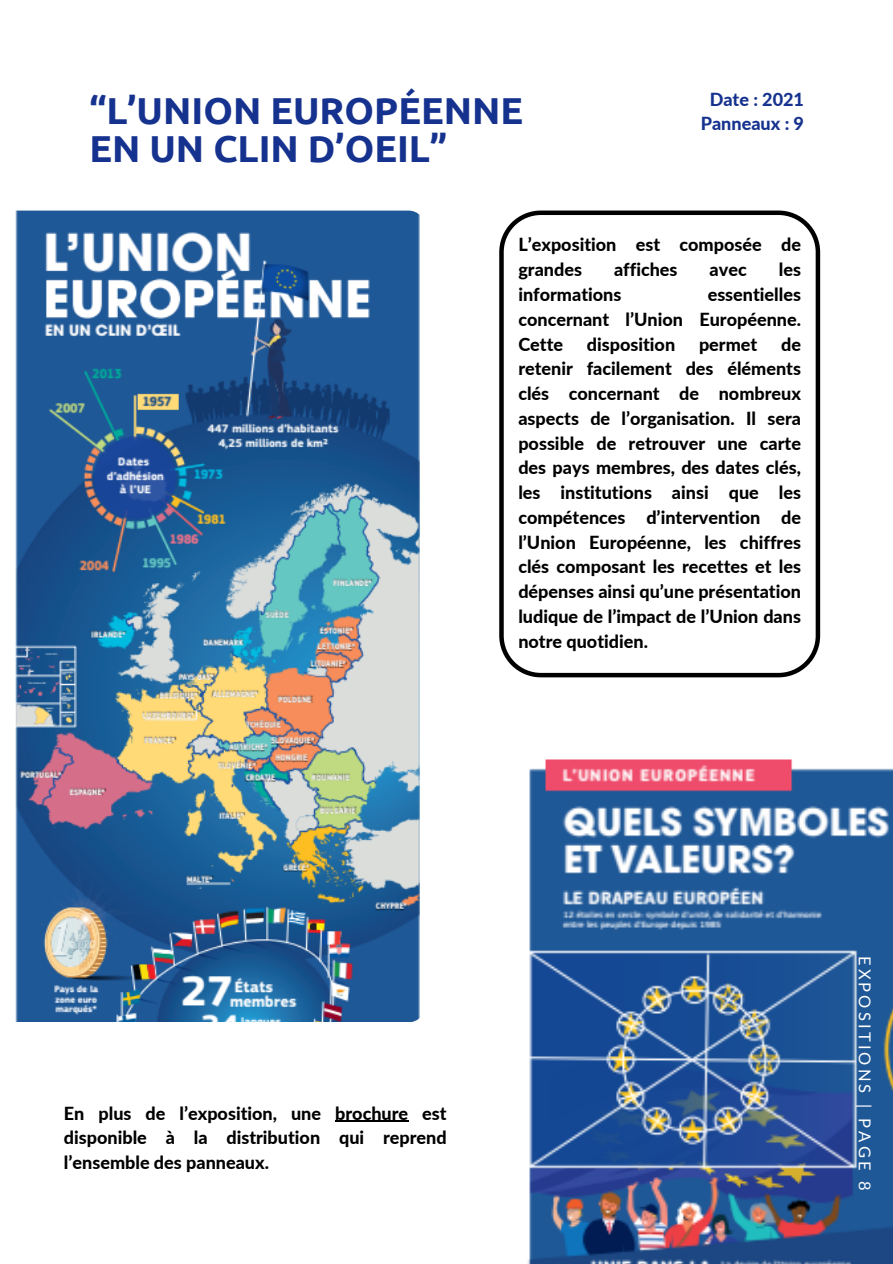
<style>
.page{position:relative;width:893px;height:1264px;background:#fff}
.page>*{position:absolute;margin:0;border:0;box-sizing:border-box;transform-origin:0 0}
.t1{font:700 37.5px/38.2px "Ubuntu";color:#16328f}
.t2{font:800 18px/24.8px "Lato";color:#000;text-align:justify}
.t3{font:800 18px/24.8px "Lato";color:#16328f;text-align:center}
.t4{font:16.5px "Lato";letter-spacing:.19em;color:#fff}
</style>
<div class="page">
<img style="left:0;top:210px;width:426px;height:811px;border-radius:18px">
<svg style="left:499px;top:210px;width:321px;height:467px"></svg>
<img style="left:527px;top:759px;width:365px;height:504px">
<hr style="left:335px;top:1120px;width:73px;height:1px;background:#000">
<h1 class="t1" style="left:89px;top:91px;width:435px">“L’UNION EUROPÉENNE<br>EN UN CLIN D’OEIL”</h1>
<p class="t3" style="left:700px;top:86px;width:105px">Date : 2021<br>Panneaux : 9</p>
<p class="t2" style="left:518px;top:232px;width:284px">L’exposition est composée de grandes</p>
<p class="t2" style="left:614px;top:257px;width:65px">affiches</p>
<p class="t2" style="left:709px;top:257px;width:39px">avec</p>
<p class="t2" style="left:778px;top:257px;width:24px">les</p>
<p class="t2" style="left:518px;top:282px;width:105px">informations</p>
<p class="t2" style="left:518px;top:282px;width:284px;text-indent:189px">essentielles concernant l’Union Européenne.<br>Cette</p>
<p class="t2" style="left:518px;top:331px;width:284px;text-indent:263px">de retenir facilement des éléments clés concernant de nombreux aspects de l’organisation. Il sera possible de retrouver une carte des pays membres, des dates clés, les institutions ainsi que les compétences d’intervention de l’Union Européenne, les chiffres clés composant les recettes et les dépenses ainsi qu’une présentation ludique de l’impact de l’Union dans notre quotidien.</p>
<p class="t2" style="left:587px;top:331px;width:90px">disposition</p>
<p class="t2" style="left:699px;top:331px;width:60px">permet</p>
<p class="t2" style="left:64px;top:1100px;width:384px">En plus de l’exposition, une brochure est disponible à la distribution qui reprend l’ensemble des panneaux.</p>
<p class="t4" style="left:875px;top:955px;width:236px;rotate:90deg">EXPOSITIONS | PAGE 8</p>
</div>
